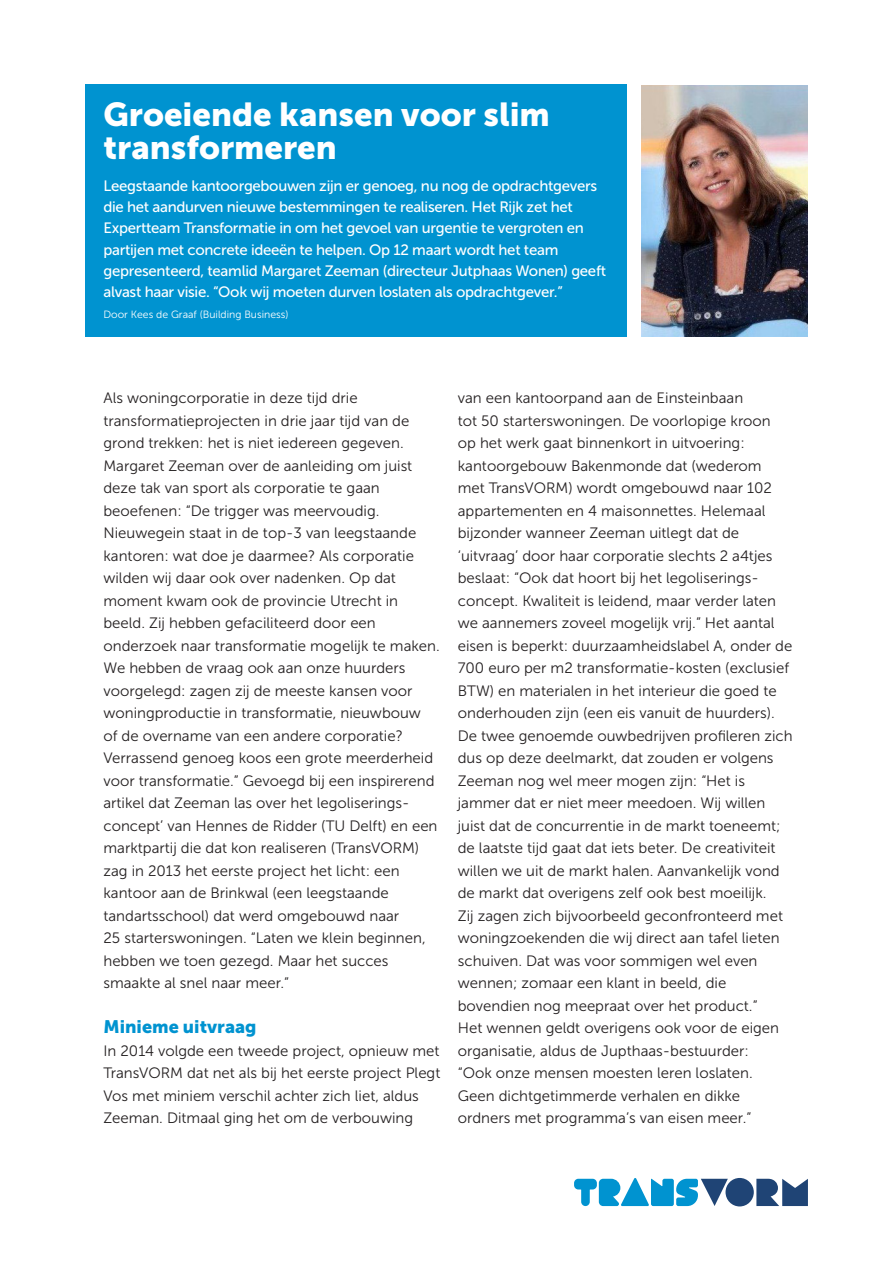
<style>
.page{position:relative;width:893px;height:1263px;background:#fff}
.page>*{position:absolute;margin:0;border:0;box-sizing:border-box;transform-origin:0 0}
.t1{font:33px/33px "Museo Sans 900";color:#fff}
.t2{font:18px "Museo Sans 900";color:#0093d0}
.t3{font:15px/22.5px "Museo Sans 300";color:#231f20}
.t4{font:15px/21px "Museo Sans 500";letter-spacing:-.02em;color:#fff}
.t5{font:10.5px "Museo Sans 300";color:#fff}
</style>
<div class="page">
<svg style="left:574px;top:1178px;width:154px;height:28px"></svg>
<div style="left:725px;top:1178px;width:29px;height:28px;background:#1f4475;border-radius:50%"></div>
<svg style="left:756px;top:1179px;width:52px;height:27px"></svg>
<div style="left:85px;top:85px;width:542px;height:252px;background:#0093d0"></div>
<img style="left:641px;top:85px;width:167px;height:252px">
<p class="t1" style="left:103px;top:98px;width:448px">Groeiende kansen voor slim transformeren</p>
<p class="t4" style="left:103px;top:176px;width:504px">Leegstaande kantoorgebouwen zijn er genoeg, nu nog de opdrachtgevers die het aandurven nieuwe bestemmingen te realiseren. Het Rijk zet het Expertteam Transformatie in om het gevoel van urgentie te vergroten en partijen met concrete ideeën te helpen. Op 12 maart wordt het team gepresenteerd, teamlid Margaret Zeeman (directeur Jutphaas Wonen) geeft alvast haar visie. “Ook wij moeten durven loslaten als opdrachtgever.”</p>
<p class="t5" style="left:103px;top:309px;width:187px">Door Kees de Graaf (Building Business)</p>
<p class="t3" style="left:103px;top:387px;width:338px">Als woningcorporatie in deze tijd drie transformatieprojecten in drie jaar tijd van de grond trekken: het is niet iedereen gegeven.<br>Margaret Zeeman over de aanleiding om juist deze tak van sport als corporatie te gaan beoefenen: “De trigger was meervoudig.<br>Nieuwegein staat in de top-3 van leegstaande kantoren: wat doe je daarmee? Als corporatie wilden wij daar ook over nadenken. Op dat moment kwam ook de provincie Utrecht in beeld. Zij hebben gefaciliteerd door een onderzoek naar transformatie mogelijk te maken.<br>We hebben de vraag ook aan onze huurders voorgelegd: zagen zij de meeste kansen voor woningproductie in transformatie, nieuwbouw<br>of de overname van een andere corporatie?<br>Verrassend genoeg koos een grote meerderheid voor transformatie.” Gevoegd bij een inspirerend artikel dat Zeeman las over het legoliserings&shy;concept’ van Hennes de Ridder (TU Delft) en een marktpartij die dat kon realiseren (TransVORM) zag in 2013 het eerste project het licht: een kantoor aan de Brinkwal (een leegstaande tandartsschool) dat werd omgebouwd naar<br>25 starterswoningen. “Laten we klein beginnen, hebben we toen gezegd. Maar het succes smaakte al snel naar meer.”</p>
<p class="t2" style="left:103px;top:1016px;width:155px">Minieme uitvraag</p>
<p class="t3" style="left:103px;top:1039px;width:338px">In 2014 volgde een tweede project, opnieuw met TransVORM dat net als bij het eerste project Plegt Vos met miniem verschil achter zich liet, aldus Zeeman. Ditmaal ging het om de verbouwing</p>
<p class="t3" style="left:458px;top:387px;width:336px">van een kantoorpand aan de Einsteinbaan<br>tot 50 starterswoningen. De voorlopige kroon op het werk gaat binnenkort in uitvoering: kantoorgebouw Bakenmonde dat (wederom<br>met TransVORM) wordt omgebouwd naar 102 appartementen en 4 maisonnettes. Helemaal bijzonder wanneer Zeeman uitlegt dat de ‘uitvraag’ door haar corporatie slechts 2 a4tjes beslaat: “Ook dat hoort bij het legoliserings&shy;concept. Kwaliteit is leidend, maar verder laten we aannemers zoveel mogelijk vrij.” Het aantal eisen is beperkt: duurzaamheidslabel A, onder de 700 euro per m2 transformatie-kosten (exclusief BTW) en materialen in het interieur die goed te onderhouden zijn (een eis vanuit de huurders).<br>De twee genoemde ouwbedrijven profileren zich dus op deze deelmarkt, dat zouden er volgens Zeeman nog wel meer mogen zijn: “Het is jammer dat er niet meer meedoen. Wij willen juist dat de concurrentie in de markt toeneemt; de laatste tijd gaat dat iets beter. De creativiteit willen we uit de markt halen. Aanvankelijk vond de markt dat overigens zelf ook best moeilijk.<br>Zij zagen zich bijvoorbeeld geconfronteerd met woningzoekenden die wij direct aan tafel lieten schuiven. Dat was voor sommigen wel even wennen; zomaar een klant in beeld, die bovendien nog meepraat over het product.”</p>
<p class="t3" style="left:458px;top:1017px;width:323px">Het wennen geldt overigens ook voor de eigen organisatie, aldus de Jupthaas-bestuurder:</p>
<p class="t3" style="left:458px;top:1062px;width:296px">“Ook onze mensen moesten leren loslaten.<br>Geen dichtgetimmerde verhalen en dikke ordners met programma’s van eisen meer.”</p>
</div>
